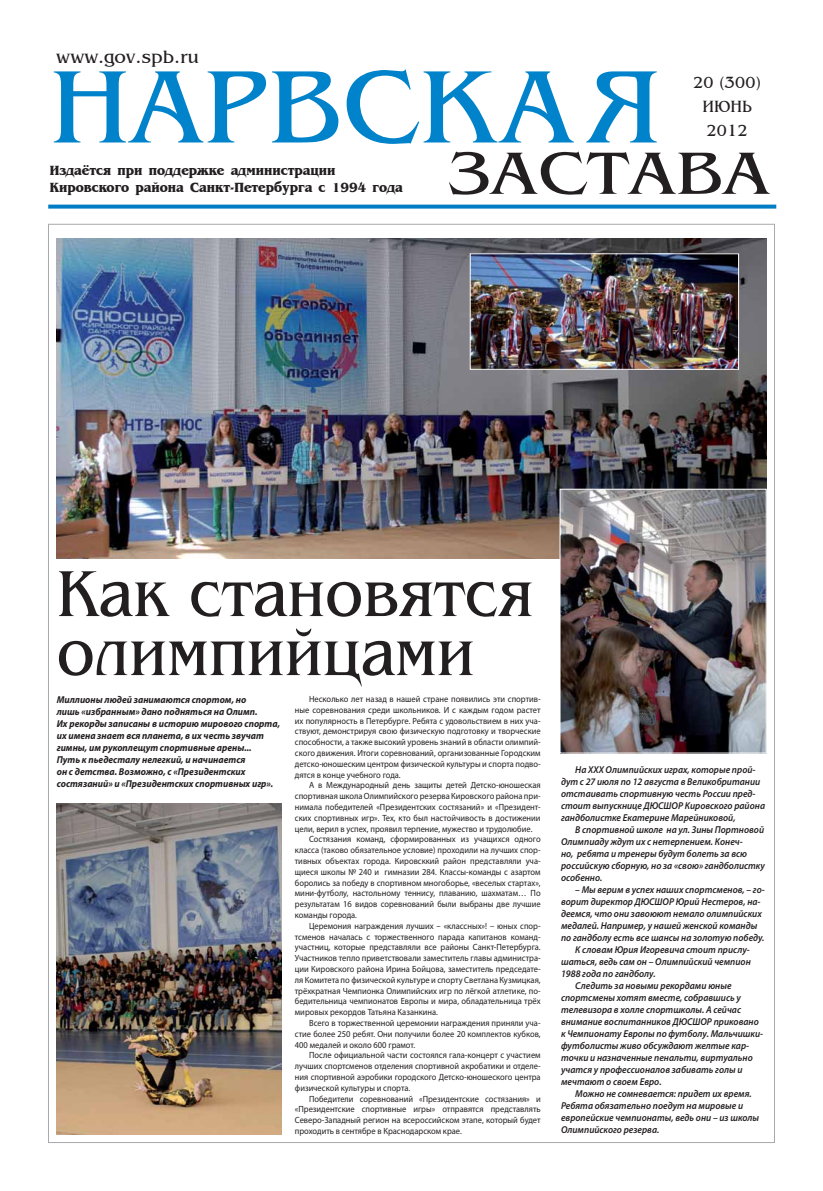
<style>
.page{position:relative;width:823px;height:1191px;background:#fff}
.page>*{position:absolute;margin:0;border:0;box-sizing:border-box;transform-origin:0 0}
.t1{font:108px "AG Bengaly";color:#0083ca}
.t2{font:68px/59px "AG Bengaly";color:#231f20;scale:.9 1}
.t3{font:62.5px "AG Bengaly";color:#231f20;scale:1.14 1}
.t4{font:18.6px "AG Bengaly";color:#231f20}
.t5{font:17.1px/23.9px "AG Bengaly";color:#231f20;text-align:center;scale:.95 1}
.t6{font:700 14px/16.8px "AG Benguiat Cyr";color:#231f20;scale:.9 1}
.t7{font:italic 600 10px/12px "Myriad Pro";color:#231f20;scale:.94 1}
.t8{font:italic 700 10px/12px "Myriad Pro";color:#231f20;scale:.94 1}
.t9{font:9px/10.8px "Myriad Pro";color:#231f20;text-align:justify;scale:.94 1}
.t10{font:700 9px "AG Benguiat Cyr";color:#231f20}
</style>
<div class="page">
<svg style="left:48px;top:205px;width:727px;height:4px;background:#1989ca"></svg>
<img style="left:57px;top:238px;width:708px;height:320px">
<img style="left:561px;top:491px;width:203px;height:260px">
<div style="left:559px;top:489px;width:207px;height:264px;border:1px solid #fff"></div>
<img style="left:471px;top:255px;width:265px;height:113px">
<div style="left:469px;top:253px;width:269px;height:117px;border:1px solid #fff"></div>
<img style="left:57px;top:803px;width:224px;height:331px">
<h3 class="t4" style="left:56px;top:47px;width:144px">www.gov.spb.ru</h3>
<h1 class="t1" style="left:50px;top:51px;width:612px">Нарвская</h1>
<h3 class="t6" style="left:50px;top:162px;width:393px">Издается при поддержке администрации<br>Кировского района Санкт-Петербурга с 1994 года</h3>
<h3 class="t5" style="left:692px;top:71px;width:73px">20 (300) июнь<br>2012</h3>
<h3 class="t3" style="left:447px;top:141px;width:284px">застава</h3>
<p class="t10" style="left:83px;top:159px;width:8px">..</p>
<h2 class="t2" style="left:57px;top:565px;width:531px">Как становятся олимпийцами</h2>
<p class="t8" style="left:57px;top:693px;width:239px">Миллионы людей занимаются спортом, но<br>лишь «избранным» дано подняться на Олимп.<br>Их рекорды записаны в историю мирового спорта, их имена знает вся планета, в их честь звучат гимны, им рукоплещут спортивные арены...<br>Путь к пьедесталу нелегкий, и начинается<br>он с детства. Возможно, с «Президентских состязаний» и «Президентских спортивных игр».</p>
<p class="t9" style="left:295px;top:693px;width:263px;text-indent:14px">Несколько лет назад в нашей стране появились эти спортив&shy;ные соревнования среди школьников. И с каждым годом растет их популярность в Петербурге. Ребята с удовольствием в них уча&shy;ствуют, демонстрируя свою физическую подготовку и творческие способности, а также высокий уровень знаний в области олимпий&shy;ского движения. Итоги соревнований, организованные Городским детско-юношеским центром физической культуры и спорта подво&shy;дятся в конце учебного года.</p>
<p class="t9" style="left:309px;top:779px;width:248px">А в Международный день защиты детей Детско-юношеская</p>
<p class="t9" style="left:295px;top:790px;width:263px">спортивная школа Олимпийского резерва Кировского района при-</p>
<p class="t9" style="left:295px;top:801px;width:263px">нимала победителей «Президентских состязаний» и «Президент-</p>
<p class="t9" style="left:295px;top:812px;width:263px">ских спортивных игр». Тех, кто был настойчивость в достижении</p>
<p class="t9" style="left:295px;top:823px;width:254px">цели, верил в успех, проявил терпение, мужество и трудолюбие.</p>
<p class="t9" style="left:309px;top:833px;width:248px">Состязания команд, сформированных из учащихся одного</p>
<p class="t9" style="left:295px;top:844px;width:263px">класса (таково обязательное условие) проходили на лучших спор-</p>
<p class="t9" style="left:295px;top:855px;width:263px">тивных объектах города. Кировсккий район представляли уча-</p>
<p class="t9" style="left:295px;top:866px;width:263px">щиеся школы № 240 и гимназии 284. Классы-команды с азартом</p>
<p class="t9" style="left:295px;top:877px;width:263px">боролись за победу в спортивном многоборье, «веселых стартах»,</p>
<p class="t9" style="left:295px;top:887px;width:263px">мини-футболу, настольному теннису, плаванию, шахматам… По</p>
<p class="t9" style="left:295px;top:898px;width:263px">результатам 16 видов соревнований были выбраны две лучшие</p>
<p class="t9" style="left:295px;top:909px;width:68px">команды города.</p>
<p class="t9" style="left:309px;top:920px;width:248px">Церемония награждения лучших – «классных»! – юных спор-</p>
<p class="t9" style="left:295px;top:931px;width:263px">тсменов началась с торжественного парада капитанов команд-</p>
<p class="t9" style="left:295px;top:941px;width:263px">участниц, которые представляли все районы Санкт-Петербурга.</p>
<p class="t9" style="left:295px;top:952px;width:263px">Участников тепло приветствовали заместитель главы администра-</p>
<p class="t9" style="left:295px;top:963px;width:263px">ции Кировского района Ирина Бойцова, заместитель председате-</p>
<p class="t9" style="left:295px;top:974px;width:263px">ля Комитета по физической культуре и спорту Светлана Кузмицкая,</p>
<p class="t9" style="left:295px;top:985px;width:263px">трёхкратная Чемпионка Олимпийских игр по лёгкой атлетике, по-</p>
<p class="t9" style="left:295px;top:995px;width:263px">бедительница чемпионатов Европы и мира, обладательница трёх</p>
<p class="t9" style="left:295px;top:1006px;width:153px">мировых рекордов Татьяна Казанкина.</p>
<p class="t9" style="left:309px;top:1017px;width:248px">Всего в торжественной церемонии награждения приняли уча-</p>
<p class="t9" style="left:295px;top:1028px;width:263px">стие более 250 ребят. Они получили более 20 комплектов кубков,</p>
<p class="t9" style="left:295px;top:1039px;width:129px">400 медалей и около 600 грамот.</p>
<p class="t9" style="left:309px;top:1049px;width:248px">После официальной части состоялся гала-концерт с участием</p>
<p class="t9" style="left:295px;top:1060px;width:263px">лучших спортсменов отделения спортивной акробатики и отделе-</p>
<p class="t9" style="left:295px;top:1071px;width:263px">ния спортивной аэробики городского Детско-юношеского центра</p>
<p class="t9" style="left:295px;top:1082px;width:124px">физической культуры и спорта.</p>
<p class="t9" style="left:309px;top:1093px;width:248px">Победители соревнований «Президентские состязания» и</p>
<p class="t9" style="left:295px;top:1103px;width:263px">«Президентские спортивные игры» отправятся представлять</p>
<p class="t9" style="left:295px;top:1114px;width:263px">Северо-Западный регион на всероссийском этапе, который будет</p>
<p class="t9" style="left:295px;top:1125px;width:179px">проходить в сентябре в Краснодарском крае.</p>
<p class="t7" style="left:560px;top:763px;width:218px;text-indent:14px">На XXX Олимпийских играх, которые прой&shy;дут с 27 июля по 12 августа в Великобритании отстаивать спортивную честь России пред&shy;стоит выпускнице ДЮСШОР Кировского района гандболистке Екатерине Марейниковой,</p>
<p class="t7" style="left:560px;top:823px;width:218px;text-indent:14px">В спортивной школе на ул. Зины Портновой Олимпиаду ждут их с нетерпением. Конеч-<br>но, ребята и тренеры будут болеть за всю российскую сборную, но за «свою» гандболистку особенно.</p>
<p class="t7" style="left:575px;top:883px;width:203px">– Мы верим в успех наших спортсменов, – го-</p>
<p class="t7" style="left:560px;top:895px;width:213px">ворит директор ДЮСШОР Юрий Нестеров, на-</p>
<p class="t7" style="left:560px;top:907px;width:215px">деемся, что они завоюют немало олимпийских</p>
<p class="t7" style="left:560px;top:919px;width:210px">медалей. Например, у нашей женской команды</p>
<p class="t7" style="left:560px;top:931px;width:218px">по гандболу есть все шансы на золотую победу.</p>
<p class="t7" style="left:575px;top:943px;width:187px">К словам Юрия Игоревича стоит прислу-</p>
<p class="t7" style="left:560px;top:955px;width:203px">шаться, ведь сам он – Олимпийский чемпион</p>
<p class="t7" style="left:560px;top:967px;width:102px">1988 года по гандболу.</p>
<p class="t7" style="left:575px;top:979px;width:168px">Следить за новыми рекордами юные</p>
<p class="t7" style="left:560px;top:991px;width:193px">спортсмены хотят вместе, собравшись у</p>
<p class="t7" style="left:560px;top:1003px;width:193px">телевизора в холле спортшколы. А сейчас</p>
<p class="t7" style="left:560px;top:1015px;width:212px">внимание воспитанников ДЮСШОР приковано</p>
<p class="t7" style="left:560px;top:1027px;width:216px">к Чемпионату Европы по футболу. Мальчишки-</p>
<p class="t7" style="left:560px;top:1039px;width:201px">футболисты живо обсуждают желтые кар-</p>
<p class="t7" style="left:560px;top:1051px;width:205px">точки и назначенные пенальти, виртуально</p>
<p class="t7" style="left:560px;top:1063px;width:194px">учатся у профессионалов забивать голы и</p>
<p class="t7" style="left:560px;top:1075px;width:108px">мечтают о своем Евро.</p>
<p class="t7" style="left:575px;top:1087px;width:189px">Можно не сомневается: придет их время.</p>
<p class="t7" style="left:560px;top:1099px;width:195px">Ребята обязательно поедут на мировые и</p>
<p class="t7" style="left:560px;top:1111px;width:212px">европейские чемпионаты, ведь они – из школы</p>
<p class="t7" style="left:560px;top:1123px;width:106px">Олимпийского резерва.</p>
</div>
